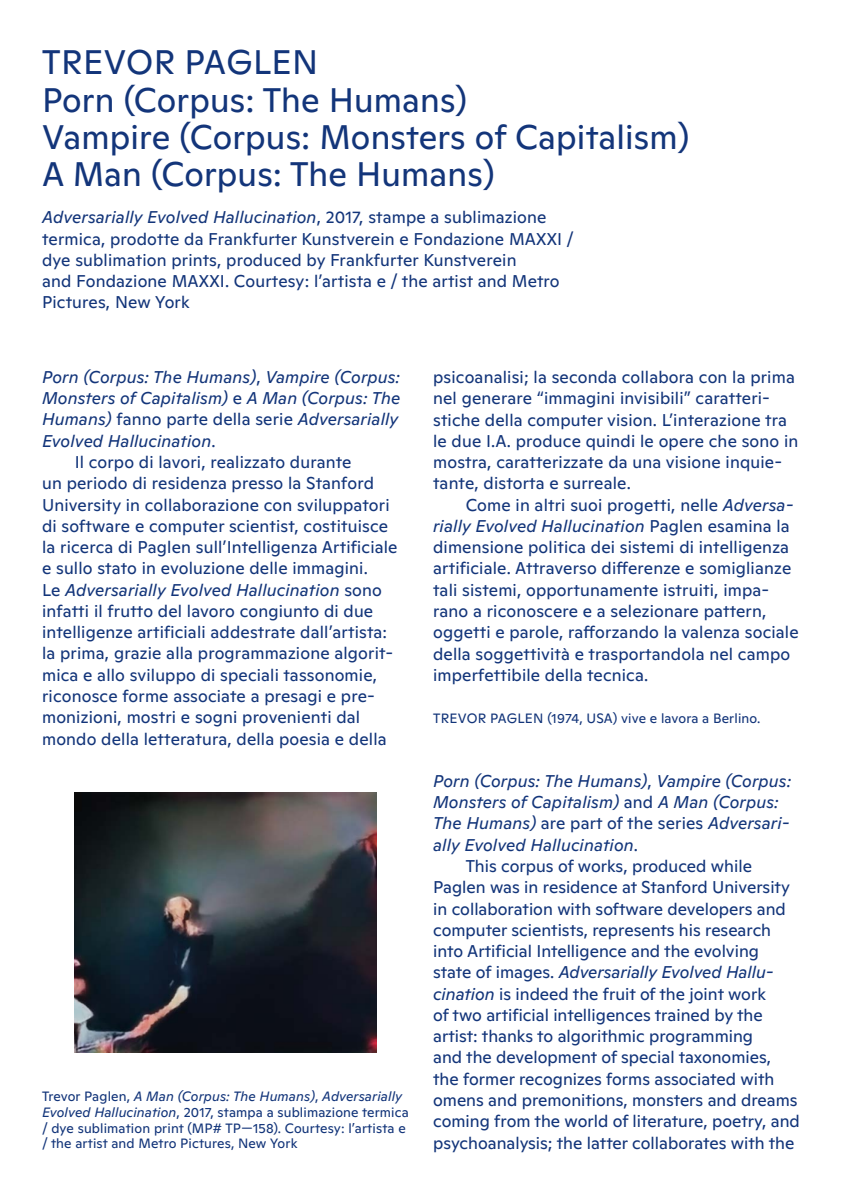
<style>
.page{position:relative;width:842px;height:1191px;background:#fff}
.page>*{position:absolute;margin:0;border:0;box-sizing:border-box;transform-origin:0 0}
.t1{font:34px/37.2px "Ginto Normal";letter-spacing:.005em;color:#13357a}
.t2{font:17px/21.2px "Ginto Normal";letter-spacing:.01em;color:#13357a}
.t3{font:italic 17px "Ginto Normal";letter-spacing:.01em;color:#13357a}
.t4{font:13.6px/16px "Ginto Normal";letter-spacing:.01em;color:#13357a}
.s1{font-style:italic}
.s2{font-style:normal}
</style>
<div class="page">
<img style="left:75px;top:793px;width:301px;height:259px">
<h1 class="t1" style="left:42px;top:42px;width:649px">TREVOR PAGLEN<br>Porn (Corpus: The Humans)<br>Vampire (Corpus: Monsters of Capitalism)<br>A Man (Corpus: The Humans)</h1>
<p class="t2" style="left:42px;top:205px;width:533px"><span class="s1">Adversarially Evolved Hallucination</span>, 2017, stampe a sublimazione termica, prodotte da Frankfurter Kunstverein e Fondazione MAXXI / dye sublimation prints, produced by Frankfurter Kunstverein<br>and Fondazione MAXXI. Courtesy: l’artista e / the artist and Metro Pictures, New York</p>
<p class="t3" style="left:42px;top:364px;width:360px">Porn (Corpus: The Humans)<span class="s2">,</span> Vampire (Corpus:</p>
<p class="t3" style="left:42px;top:386px;width:360px">Monsters of Capitalism) <span class="s2">e</span> A Man (Corpus: The</p>
<p class="t3" style="left:42px;top:407px;width:358px">Humans) <span class="s2">fanno parte della serie</span> Adversarially</p>
<p class="t3" style="left:42px;top:428px;width:175px">Evolved Hallucination<span class="s2">.</span></p>
<p class="t2" style="left:75px;top:450px;width:278px">Il corpo di lavori, realizzato durante</p>
<p class="t2" style="left:42px;top:471px;width:333px">un periodo di residenza presso la Stanford</p>
<p class="t2" style="left:42px;top:493px;width:349px">University in collaborazione con sviluppatori</p>
<p class="t2" style="left:42px;top:514px;width:348px">di software e computer scientist, costituisce</p>
<p class="t2" style="left:42px;top:535px;width:357px">la ricerca di Paglen sull’Intelligenza Artificiale</p>
<p class="t2" style="left:42px;top:556px;width:327px">e sullo stato in evoluzione delle immagini.</p>
<p class="t3" style="left:42px;top:577px;width:341px"><span class="s2">Le</span> Adversarially Evolved Hallucination <span class="s2">sono</span></p>
<p class="t2" style="left:42px;top:599px;width:333px">infatti il frutto del lavoro congiunto di due</p>
<p class="t2" style="left:42px;top:620px;width:347px">intelligenze artificiali addestrate dall’artista:</p>
<p class="t2" style="left:42px;top:641px;width:353px">la prima, grazie alla programmazione algorit-</p>
<p class="t2" style="left:42px;top:663px;width:337px">mica e allo sviluppo di speciali tassonomie,</p>
<p class="t2" style="left:42px;top:684px;width:334px">riconosce forme associate a presagi e pre-</p>
<p class="t2" style="left:42px;top:705px;width:320px">monizioni, mostri e sogni provenienti dal</p>
<p class="t2" style="left:42px;top:726px;width:346px">mondo della letteratura, della poesia e della</p>
<p class="t4" style="left:42px;top:1086px;width:368px">Trevor Paglen, <span class="s1">A Man (Corpus: The Humans)</span>, <span class="s1">Adversarially Evolved Hallucination</span>, 2017, stampa a sublimazione termica / dye sublimation print (MP# TP—158). Courtesy: l’artista e / the artist and Metro Pictures, New York</p>
<p class="t2" style="left:433px;top:365px;width:367px">psicoanalisi; la seconda collabora con la prima nel generare “immagini invisibili” caratteri&shy;stiche della computer vision. L’interazione tra le due I.A. produce quindi le opere che sono in mostra, caratterizzate da una visione inquie&shy;tante, distorta e surreale.</p>
<p class="t2" style="left:433px;top:493px;width:367px;text-indent:33px">Come in altri suoi progetti, nelle <span class="s1">Adversa&shy;rially Evolved Hallucination</span> Paglen esamina la dimensione politica dei sistemi di intelligenza artificiale. Attraverso differenze e somiglianze tali sistemi, opportunamente istruiti, impa&shy;rano a riconoscere e a selezionare pattern, oggetti e parole, rafforzando la valenza sociale della soggettività e trasportandola nel campo imperfettibile della tecnica.</p>
<p class="t4" style="left:433px;top:709px;width:329px">TREVOR PAGLEN (1974, USA) vive e lavora a Berlino.</p>
<p class="t3" style="left:433px;top:768px;width:360px">Porn (Corpus: The Humans)<span class="s2">,</span> Vampire (Corpus:</p>
<p class="t3" style="left:433px;top:790px;width:347px">Monsters of Capitalism) <span class="s2">and</span> A Man (Corpus:</p>
<p class="t3" style="left:433px;top:811px;width:358px">The Humans) <span class="s2">are part of the series</span> Adversari-</p>
<p class="t3" style="left:433px;top:832px;width:206px">ally Evolved Hallucination<span class="s2">.</span></p>
<p class="t2" style="left:466px;top:854px;width:288px">This corpus of works, produced while</p>
<p class="t2" style="left:433px;top:875px;width:358px">Paglen was in residence at Stanford University</p>
<p class="t2" style="left:433px;top:896px;width:354px">in collaboration with software developers and</p>
<p class="t2" style="left:433px;top:918px;width:339px">computer scientists, represents his research</p>
<p class="t2" style="left:433px;top:939px;width:327px">into Artificial Intelligence and the evolving</p>
<p class="t3" style="left:433px;top:960px;width:342px"><span class="s2">state of images.</span> Adversarially Evolved Hallu-</p>
<p class="t2" style="left:433px;top:982px;width:334px"><span class="s1">cination</span> is indeed the fruit of the joint work</p>
<p class="t2" style="left:433px;top:1003px;width:331px">of two artificial intelligences trained by the</p>
<p class="t2" style="left:433px;top:1024px;width:321px">artist: thanks to algorithmic programming</p>
<p class="t2" style="left:433px;top:1045px;width:339px">and the development of special taxonomies,</p>
<p class="t2" style="left:433px;top:1067px;width:343px">the former recognizes forms associated with</p>
<p class="t2" style="left:433px;top:1088px;width:366px">omens and premonitions, monsters and dreams</p>
<p class="t2" style="left:433px;top:1109px;width:368px">coming from the world of literature, poetry, and</p>
<p class="t2" style="left:433px;top:1130px;width:363px">psychoanalysis; the latter collaborates with the</p>
</div>
